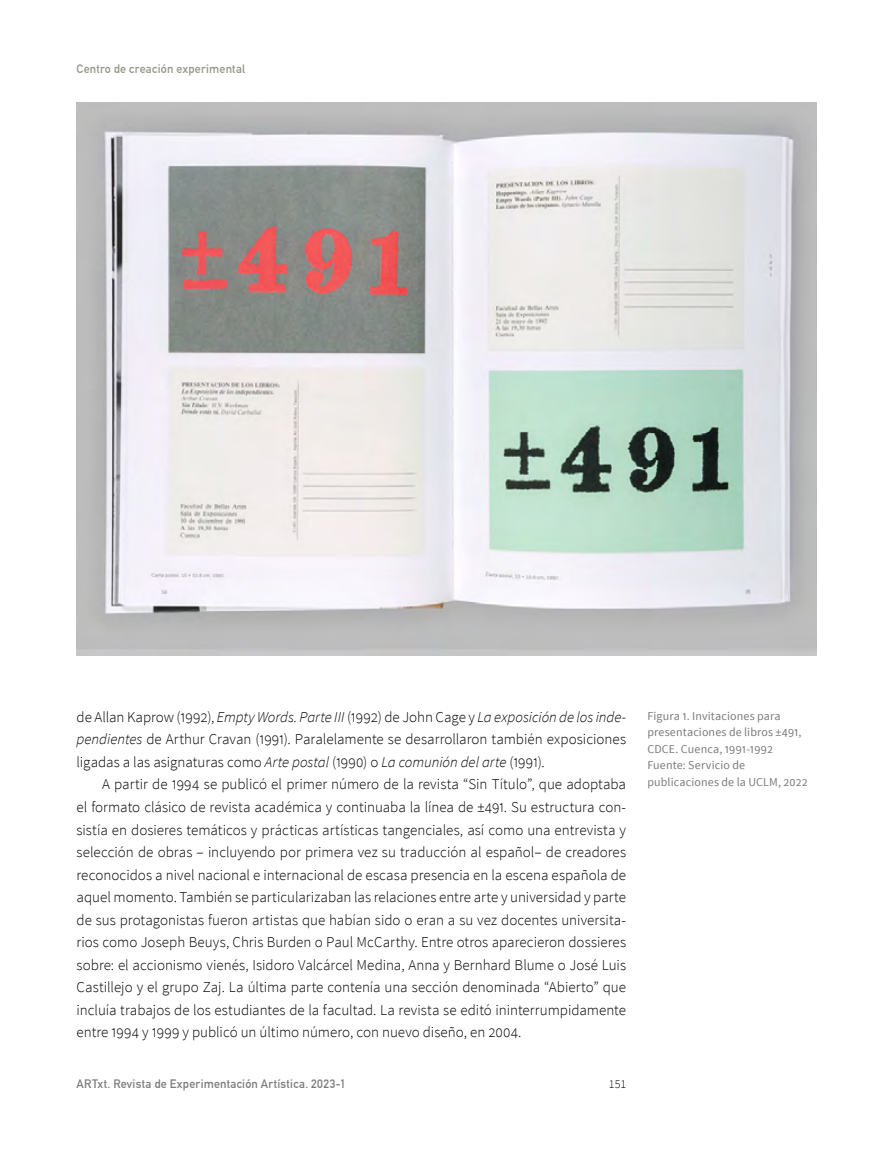
<style>
.page{position:relative;width:893px;height:1149px;background:#fff}
.page>*{position:absolute;margin:0;border:0;box-sizing:border-box;transform-origin:0 0}
.t1{font:300 15px/22.5px "Source Sans Pro";color:#000;text-align:justify}
.t2{font:12px/16.5px "Source Sans Pro";letter-spacing:.01em;color:#7b7d7c}
.t3{font:700 12px "DIN Alternate";letter-spacing:.025em;color:#7b7d7c}
.t4{font:700 12px "DIN Alternate";letter-spacing:.02em;color:#96968a}
.t5{font:300 12px "Source Sans Pro";color:#000}
.s1{font-style:italic}
</style>
<div class="page">
<img style="left:77px;top:102px;width:739px;height:553px">
<p class="t4" style="left:77px;top:60px;width:170px">Centro de creación experimental</p>
<p class="t1" style="left:77px;top:705px;width:551px">de Allan Kaprow (1992), <span class="s1">Empty Words. Parte III</span> (1992) de John Cage y <span class="s1">La exposición de los inde&shy;pendientes</span> de Arthur Cravan (1991). Paralelamente se desarrollaron también exposiciones ligadas a las asignaturas como <span class="s1">Arte postal</span> (1990) o <span class="s1">La comunión del arte</span> (1991).</p>
<p class="t1" style="left:77px;top:773px;width:551px;text-indent:26px">A partir de 1994 se publicó el primer número de la revista “Sin Título”, que adoptaba el formato clásico de revista académica y continuaba la línea de ±491. Su estructura con&shy;sistía en dosieres temáticos y prácticas artísticas tangenciales, así como una entrevista y selección de obras – incluyendo por primera vez su traducción al español– de creadores reconocidos a nivel nacional e internacional de escasa presencia en la escena española de aquel momento. También se particularizaban las relaciones entre arte y universidad y parte de sus protagonistas fueron artistas que habían sido o eran a su vez docentes universita&shy;rios como Joseph Beuys, Chris Burden o Paul McCarthy. Entre otros aparecieron dossieres sobre: el accionismo vienés, Isidoro Valcárcel Medina, Anna y Bernhard Blume o José Luis Castillejo y el grupo Zaj. La última parte contenía una sección denominada “Abierto” que incluía trabajos de los estudiantes de la facultad. La revista se editó ininterrumpidamente entre 1994 y 1999 y publicó un último número, con nuevo diseño, en 2004.</p>
<p class="t3" style="left:77px;top:1074px;width:271px">ARTxt. Revista de Experimentación Artística. 2023-1</p>
<p class="t5" style="left:609px;top:1076px;width:19px">151</p>
<p class="t2" style="left:647px;top:707px;width:162px">Figura 1. Invitaciones para presentaciones de libros ±491,<br>CDCE. Cuenca, 1991-1992<br>Fuente: Servicio de publicaciones de la UCLM, 2022</p>
</div>
